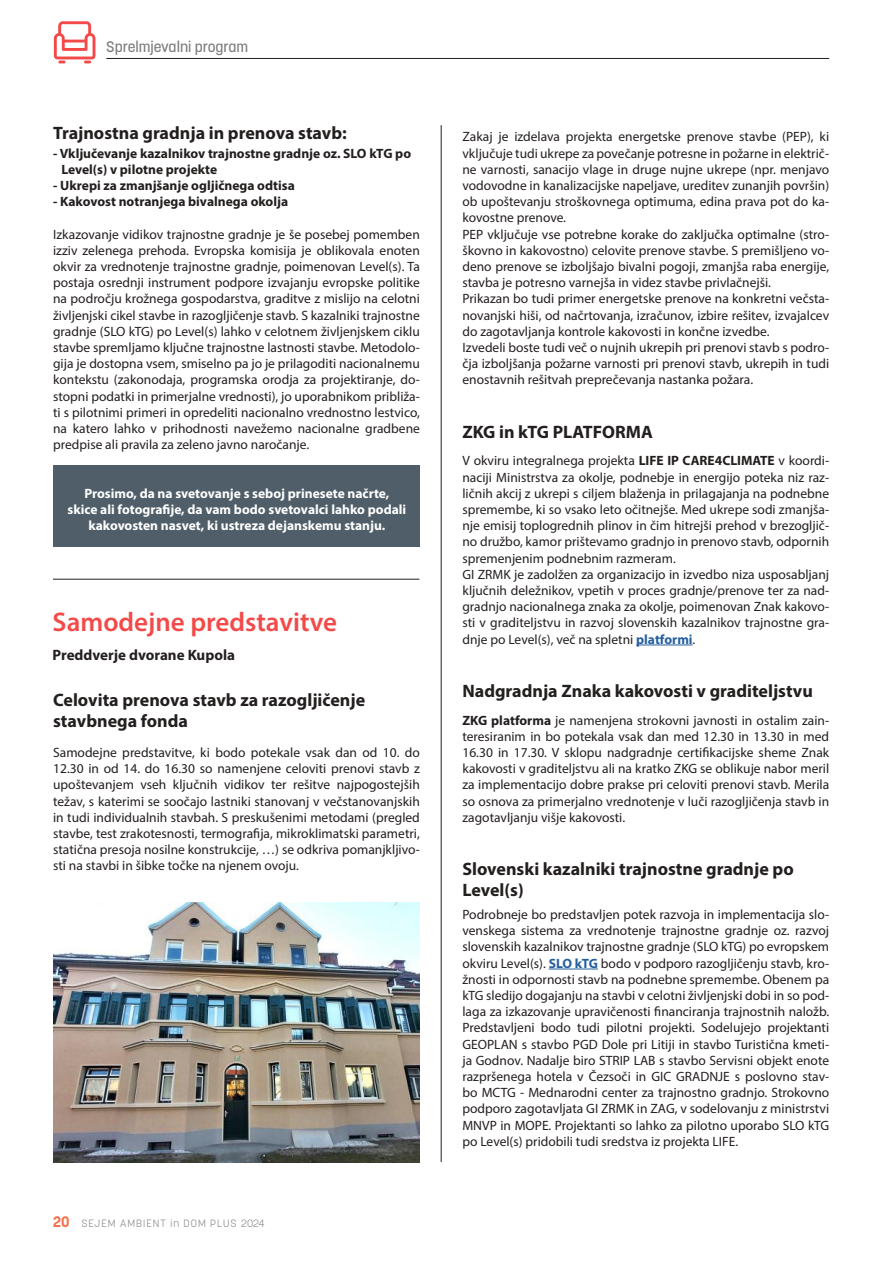
<style>
.page{position:relative;width:893px;height:1263px;background:#fff}
.page>*{position:absolute;margin:0;border:0;box-sizing:border-box;transform-origin:0 0}
.t1{font:600 27px "Myriad Pro";color:#f34a49}
.t2{font:700 18px/21px "Myriad Pro";color:#241f1f}
.t3{font:700 15px "Myriad Pro";color:#241f1f}
.t4{font:500 15px "Korolev";color:#7d7c7e}
.t5{font:13.5px/16.2px "Myriad Pro";color:#241f1f;text-align:justify}
.t6{font:700 13.5px/16.2px "Myriad Pro";color:#241f1f}
.t7{font:700 13.5px/16.2px "Myriad Pro";color:#fff;text-align:center}
.t8{font:300 10.5px "Korolev";letter-spacing:.1em;color:#838582}
.s1{font-weight:700;font-size:15px;color:#f7704e}
.s2{font-weight:700}
.s3{font-weight:700;color:#255fa0}
</style>
<div class="page">
<hr style="left:106px;top:58px;width:723px;height:1px;background:#241f1f">
<svg style="left:54px;top:21px;width:41px;height:42px"></svg>
<div style="left:54px;top:465px;width:366px;height:82px;background:#4f5e68"></div>
<hr style="left:441px;top:125px;width:1px;height:1037px;background:#241f1f">
<hr style="left:53px;top:579px;width:366px;height:1px;background:#241f1f">
<hr style="left:636px;top:645px;width:57px;height:1px;background:#255fa0">
<hr style="left:549px;top:969px;width:49px;height:1px;background:#255fa0">
<img style="left:53px;top:903px;width:367px;height:259px">
<p class="t4" style="left:106px;top:38px;width:143px">Sprelmjevalni program</p>
<h2 class="t2" style="left:53px;top:121px;width:295px">Trajnostna gradnja in prenova stavb:</h2>
<p class="t6" style="left:61px;top:144px;width:351px;text-indent:-8px">- Vključevanje kazalnikov trajnostne gradnje oz. SLO kTG po<br>Level(s) v pilotne projekte</p>
<p class="t6" style="left:53px;top:177px;width:243px">- Ukrepi za zmanjšanje ogljičnega odtisa</p>
<p class="t6" style="left:53px;top:193px;width:236px">- Kakovost notranjega bivalnega okolja</p>
<p class="t5" style="left:53px;top:226px;width:368px">Izkazovanje vidikov trajnostne gradnje je še posebej pomemben izziv zelenega prehoda. Evropska komisija je oblikovala enoten okvir za vrednotenje trajnostne gradnje, poimenovan Level(s). Ta postaja osrednji instrument podpore izvajanju evropske politike na področju krožnega gospodarstva, graditve z mislijo na celotni življenjski cikel stavbe in razogljičenje stavb. S kazalniki trajnostne gradnje (SLO kTG) po Level(s) lahko v celotnem življenjskem ciklu stavbe spremljamo ključne trajnostne lastnosti stavbe. Metodolo&shy;gija je dostopna vsem, smiselno pa jo je prilagoditi nacionalnemu kontekstu (zakonodaja, programska orodja za projektiranje, do&shy;stopni podatki in primerjalne vrednosti), jo uporabnikom približa&shy;ti s pilotnimi primeri in opredeliti nacionalno vrednostno lestvico, na katero lahko v prihodnosti navežemo nacionalne gradbene predpise ali pravila za zeleno javno naročanje.</p>
<p class="t7" style="left:67px;top:485px;width:340px">Prosimo, da na svetovanje s seboj prinesete načrte,<br>skice ali fotografije, da vam bodo svetovalci lahko podali kakovosten nasvet, ki ustreza dejanskemu stanju.</p>
<h1 class="t1" style="left:53px;top:605px;width:286px">Samodejne predstavitve</h1>
<p class="t3" style="left:53px;top:645px;width:184px">Preddverje dvorane Kupola</p>
<h2 class="t2" style="left:53px;top:688px;width:314px">Celovita prenova stavb za razogljičenje stavbnega fonda</h2>
<p class="t5" style="left:53px;top:744px;width:368px">Samodejne predstavitve, ki bodo potekale vsak dan od 10. do 12.30 in od 14. do 16.30 so namenjene celoviti prenovi stavb z upoštevanjem vseh ključnih vidikov ter rešitve najpogostejših težav, s katerimi se soočajo lastniki stanovanj v večstanovanjskih in tudi individualnih stavbah. S preskušenimi metodami (pregled stavbe, test zrakotesnosti, termografija, mikroklimatski parametri, statična presoja nosilne konstrukcije, …) se odkriva pomanjkljivo&shy;sti na stavbi in šibke točke na njenem ovoju.</p>
<p class="t8" style="left:53px;top:1216px;width:213px"><span class="s1">20</span> SEJEM AMBIENT in DOM PLUS 2024</p>
<p class="t5" style="left:462px;top:128px;width:368px;text-align:left">Zakaj je izdelava projekta energetske prenove stavbe (PEP), ki vključuje tudi ukrepe za povečanje potresne in požarne in električ&shy;ne varnosti, sanacijo vlage in druge nujne ukrepe (npr. menjavo vodovodne in kanalizacijske napeljave, ureditev zunanjih površin) ob upoštevanju stroškovnega optimuma, edina prava pot do ka&shy;kovostne prenove.<br>PEP vključuje vse potrebne korake do zaključka optimalne (stro&shy;škovno in kakovostno) celovite prenove stavbe. S premišljeno vo&shy;deno prenove se izboljšajo bivalni pogoji, zmanjša raba energije, stavba je potresno varnejša in videz stavbe privlačnejši.<br>Prikazan bo tudi primer energetske prenove na konkretni večsta&shy;novanjski hiši, od načrtovanja, izračunov, izbire rešitev, izvajalcev do zagotavljanja kontrole kakovosti in končne izvedbe.<br>Izvedeli boste tudi več o nujnih ukrepih pri prenovi stavb s podro&shy;čja izboljšanja požarne varnosti pri prenovi stavb, ukrepih in tudi enostavnih rešitvah preprečevanja nastanka požara.</p>
<h2 class="t2" style="left:462px;top:421px;width:192px">ZKG in kTG PLATFORMA</h2>
<p class="t5" style="left:462px;top:452px;width:368px;text-align:left">V okviru integralnega projekta <span class="s2">LIFE IP CARE4CLIMATE</span> v koordi&shy;naciji Ministrstva za okolje, podnebje in energijo poteka niz raz&shy;ličnih akcij z ukrepi s ciljem blaženja in prilagajanja na podnebne spremembe, ki so vsako leto očitnejše. Med ukrepe sodi zmanjša&shy;nje emisij toplogrednih plinov in čim hitrejši prehod v brezogljič&shy;no družbo, kamor prištevamo gradnjo in prenovo stavb, odpornih spremenjenim podnebnim razmeram.<br>GI ZRMK je zadolžen za organizacijo in izvedbo niza usposabljanj ključnih deležnikov, vpetih v proces gradnje/prenove ter za nad&shy;gradnjo nacionalnega znaka za okolje, poimenovan Znak kakovo&shy;sti v graditeljstvu in razvoj slovenskih kazalnikov trajnostne gra&shy;dnje po Level(s), več na spletni <span class="s3">platformi</span>.</p>
<h2 class="t2" style="left:462px;top:680px;width:352px">Nadgradnja Znaka kakovosti v graditeljstvu</h2>
<p class="t5" style="left:462px;top:712px;width:368px"><span class="s2">ZKG platforma</span> je namenjena strokovni javnosti in ostalim zain&shy;teresiranim in bo potekala vsak dan med 12.30 in 13.30 in med 16.30 in 17.30. V sklopu nadgradnje certifikacijske sheme Znak kakovosti v graditeljstvu ali na kratko ZKG se oblikuje nabor meril za implementacijo dobre prakse pri celoviti prenovi stavb. Merila so osnova za primerjalno vrednotenje v luči razogljičenja stavb in zagotavljanju višje kakovosti.</p>
<h2 class="t2" style="left:462px;top:858px;width:333px">Slovenski kazalniki trajnostne gradnje po<br>Level(s)</h2>
<p class="t5" style="left:462px;top:906px;width:368px">Podrobneje bo predstavljen potek razvoja in implementacija slo&shy;venskega sistema za vrednotenje trajnostne gradnje oz. razvoj slovenskih kazalnikov trajnostne gradnje (SLO kTG) po evropskem okviru Level(s). <span class="s3">SLO kTG</span> bodo v podporo razogljičenju stavb, kro&shy;žnosti in odpornosti stavb na podnebne spremembe. Obenem pa kTG sledijo dogajanju na stavbi v celotni življenjski dobi in so pod&shy;laga za izkazovanje upravičenosti financiranja trajnostnih naložb.<br>Predstavljeni bodo tudi pilotni projekti. Sodelujejo projektanti GEOPLAN s stavbo PGD Dole pri Litiji in stavbo Turistična kmeti&shy;ja Godnov. Nadalje biro STRIP LAB s stavbo Servisni objekt enote razpršenega hotela v Čezsoči in GIC GRADNJE s poslovno stav&shy;bo MCTG - Mednarodni center za trajnostno gradnjo. Strokovno podporo zagotavljata GI ZRMK in ZAG, v sodelovanju z ministrstvi MNVP in MOPE. Projektanti so lahko za pilotno uporabo SLO kTG po Level(s) pridobili tudi sredstva iz projekta LIFE.</p>
</div>
